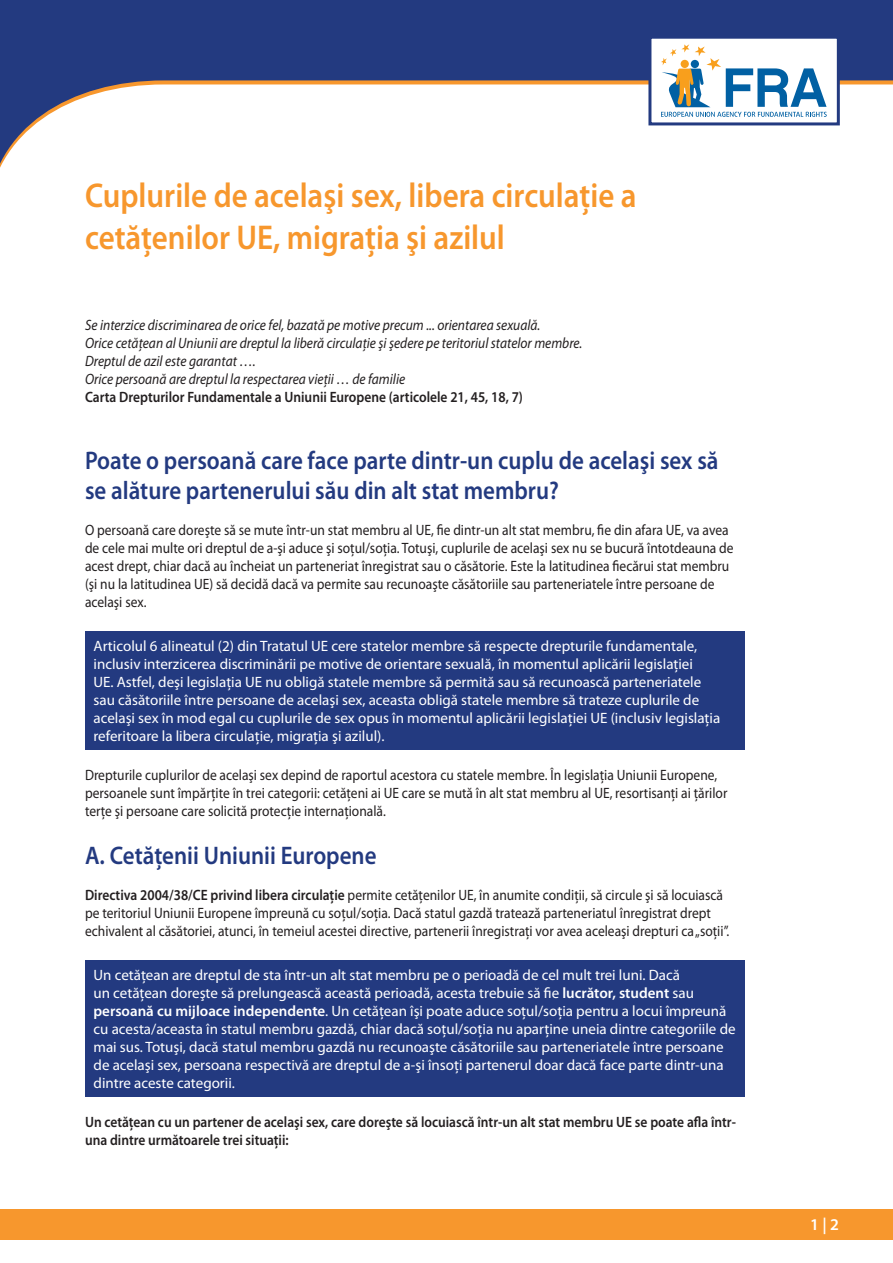
<style>
.page{position:relative;width:893px;height:1263px;background:#fff}
.page>*{position:absolute;margin:0;border:0;box-sizing:border-box;transform-origin:0 0}
.t1{font:600 34.5px/41.4px "Myriad Pro";color:#f7972d;scale:.9 1}
.t2{font:600 25.5px/30.6px "Myriad Pro";color:#233a80;scale:.9 1}
.t3{font:600 16.5px "Myriad Pro";color:#fff}
.t4{font:15px/18px "Myriad Pro";color:#fff}
.t5{font:15px/18px "Myriad Pro";color:#231f20;scale:.9 1}
.t6{font:italic 15px/18px "Myriad Pro";color:#231f20;scale:.9 1}
.t7{font:600 15px/18px "Myriad Pro";color:#231f20;scale:.9 1}
.s1{font-weight:600}
</style>
<div class="page">
<svg style="left:0;top:0;width:893px;height:168px;fill:#233a80"></svg>
<div style="left:648px;top:36px;width:192px;height:89px;background:#fff;border:3px solid #233a80"></div>
<svg style="left:661px;top:44px;width:166px;height:73px"></svg>
<div style="left:85px;top:631px;width:659px;height:119px;background:#233a80"></div>
<div style="left:85px;top:960px;width:659px;height:136px;background:#233a80"></div>
<div style="left:0;top:1209px;width:893px;height:30px;background:#f7972d"></div>
<h1 class="t1" style="left:85px;top:175px;width:614px">Cuplurile de acelaşi sex, libera circulaţie a cetăţenilor UE, migraţia şi azilul</h1>
<p class="t6" style="left:85px;top:316px;width:554px">Se interzice discriminarea de orice fel, bazată pe motive precum ... orientarea sexuală.<br>Orice cetăţean al Uniunii are dreptul la liberă circulaţie şi şedere pe teritoriul statelor membre.<br>Dreptul de azil este garantat ….<br>Orice persoană are dreptul la respectarea vieţii … de familie</p>
<p class="t7" style="left:85px;top:388px;width:488px">Carta Drepturilor Fundamentale a Uniunii Europene (articolele 21, 45, 18, 7)</p>
<h2 class="t2" style="left:85px;top:445px;width:705px">Poate o persoană care face parte dintr-un cuplu de acelaşi sex să se alăture partenerului său din alt stat membru?</h2>
<p class="t5" style="left:85px;top:522px;width:722px">O persoană care doreşte să se mute într-un stat membru al UE, fie dintr-un alt stat membru, fie din afara UE, va avea de cele mai multe ori dreptul de a-şi aduce şi soţul/soţia. Totuşi, cuplurile de acelaşi sex nu se bucură întotdeauna de acest drept, chiar dacă au încheiat un parteneriat înregistrat sau o căsătorie. Este la latitudinea fiecărui stat membru (şi nu la latitudinea UE) să decidă dacă va permite sau recunoaşte căsătoriile sau parteneriatele între persoane de acelaşi sex.</p>
<p class="t4" style="left:94px;top:637px;width:628px">Articolul 6 alineatul (2) din Tratatul UE cere statelor membre să respecte drepturile fundamentale, inclusiv interzicerea discriminării pe motive de orientare sexuală, în momentul aplicării legislaţiei<br>UE. Astfel, deşi legislaţia UE nu obligă statele membre să permită sau să recunoască parteneriatele sau căsătoriile între persoane de acelaşi sex, aceasta obligă statele membre să trateze cuplurile de acelaşi sex în mod egal cu cuplurile de sex opus în momentul aplicării legislaţiei UE (inclusiv legislaţia referitoare la libera circulaţie, migraţia şi azilul).</p>
<p class="t5" style="left:85px;top:766px;width:715px">Drepturile cuplurilor de acelaşi sex depind de raportul acestora cu statele membre. În legislaţia Uniunii Europene, persoanele sunt împărţite în trei categorii: cetăţeni ai UE care se mută în alt stat membru al UE, resortisanţi ai ţărilor terţe şi persoane care solicită protecţie internaţională.</p>
<h2 class="t2" style="left:85px;top:841px;width:325px">A. Cetăţenii Uniunii Europene</h2>
<p class="t5" style="left:85px;top:886px;width:717px"><span class="s1">Directiva 2004/38/CE privind libera circulaţie</span> permite cetăţenilor UE, în anumite condiţii, să circule şi să locuiască pe teritoriul Uniunii Europene împreună cu soţul/soţia. Dacă statul gazdă tratează parteneriatul înregistrat drept echivalent al căsătoriei, atunci, în temeiul acestei directive, partenerii înregistraţi vor avea aceleaşi drepturi ca „soţii”.</p>
<p class="t4" style="left:94px;top:966px;width:644px">Un cetăţean are dreptul de sta într-un alt stat membru pe o perioadă de cel mult trei luni. Dacă<br>un cetăţean doreşte să prelungească această perioadă, acesta trebuie să fie <span class="s1">lucrător, student</span> sau <span class="s1">persoană cu mijloace independente</span>. Un cetăţean îşi poate aduce soţul/soţia pentru a locui împreună cu acesta/aceasta în statul membru gazdă, chiar dacă soţul/soţia nu aparţine uneia dintre categoriile de mai sus. Totuşi, dacă statul membru gazdă nu recunoaşte căsătoriile sau parteneriatele între persoane de acelaşi sex, persoana respectivă are dreptul de a-şi însoţi partenerul doar dacă face parte dintr-una dintre aceste categorii.</p>
<p class="t7" style="left:85px;top:1113px;width:725px">Un cetăţean cu un partener de acelaşi sex, care doreşte să locuiască într-un alt stat membru UE se poate afla într&shy;una dintre următoarele trei situaţii:</p>
<p class="t3" style="left:810px;top:1215px;width:30px">1 | 2</p>
</div>
